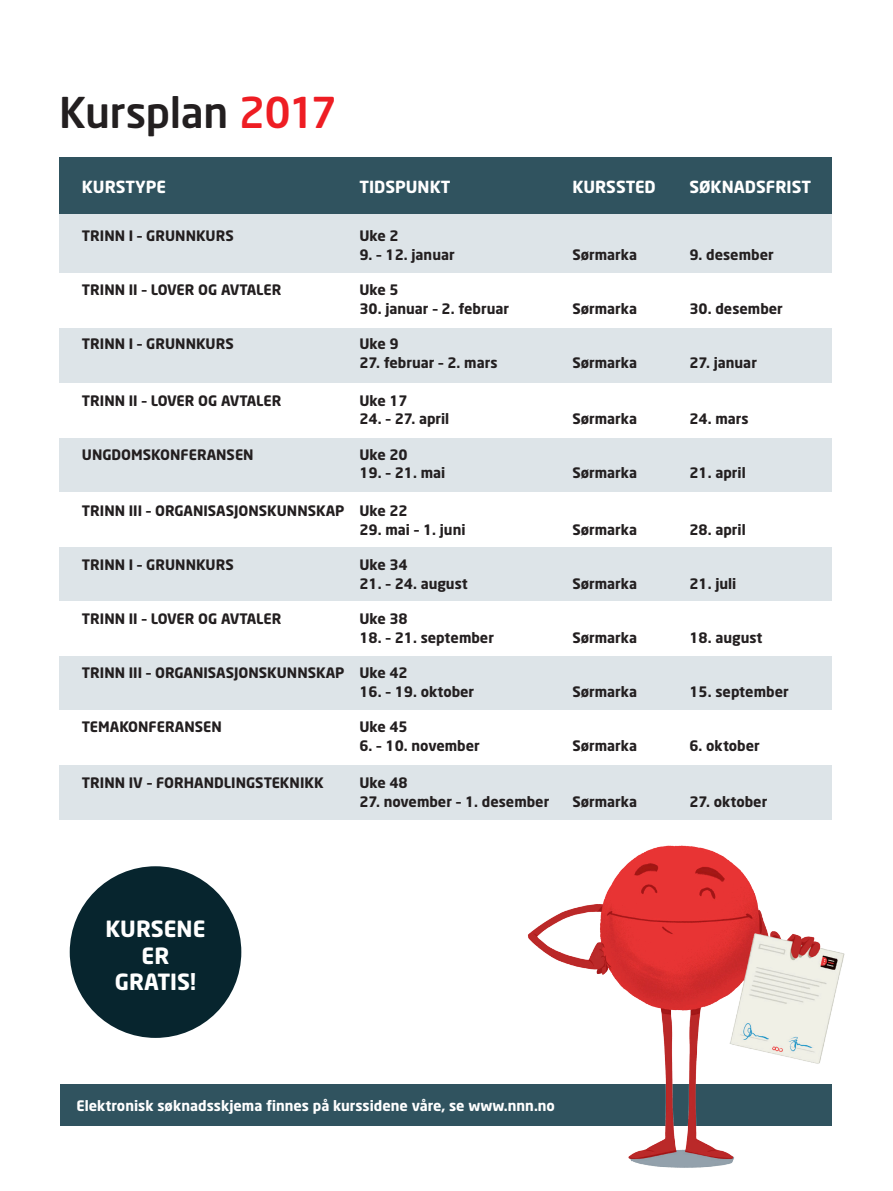
<style>
.page{position:relative;width:893px;height:1191px;background:#fff}
.page>*{position:absolute;margin:0;border:0;box-sizing:border-box;transform-origin:0 0}
.t1{font:500 42px "Neo Sans";letter-spacing:-.015em;color:#231f20}
.t2{font:700 22.05px "Neo Sans";color:#fff}
.t3{font:700 16.5px "Neo Sans";color:#fff}
.t4{font:700 14.25px "Neo Sans";color:#231f20}
.t5{font:700 14.25px "Neo Sans";color:#fff}
.s1{color:#ee1d23}
</style>
<div class="page">
<div style="left:59px;top:158px;width:784px;height:113px;background:#30535f"></div>
<div style="left:59px;top:214px;width:784px;height:605px;background:#dde4e8"></div>
<div style="left:70px;top:866px;width:171px;height:172px;background:#07252e;border-radius:50%"></div>
<div style="left:58px;top:273px;width:792px;height:54px;background:#fff"></div>
<div style="left:58px;top:383px;width:792px;height:54px;background:#fff"></div>
<div style="left:58px;top:492px;width:792px;height:54px;background:#fff"></div>
<div style="left:58px;top:601px;width:792px;height:55px;background:#fff"></div>
<div style="left:58px;top:710px;width:792px;height:55px;background:#fff"></div>
<div style="left:60px;top:1084px;width:773px;height:42px;background:#30535f"></div>
<div style="left:833px;top:0;width:60px;height:1191px;background:#fff"></div>
<img style="left:483px;top:765px;width:362px;height:403px">
<p class="t1" style="left:59px;top:86px;width:279px">Kursplan <span class="s1">2017</span></p>
<p class="t3" style="left:82px;top:176px;width:86px">KURSTYPE</p>
<p class="t3" style="left:359px;top:176px;width:93px">TIDSPUNKT</p>
<p class="t3" style="left:572px;top:176px;width:85px">KURSSTED</p>
<p class="t3" style="left:689px;top:176px;width:123px">SØKNADSFRIST</p>
<p class="t4" style="left:82px;top:227px;width:153px">TRINN I – GRUNNKURS</p>
<p class="t4" style="left:359px;top:227px;width:41px">Uke 2</p>
<p class="t4" style="left:359px;top:246px;width:97px">9. – 12. januar</p>
<p class="t4" style="left:572px;top:246px;width:66px">Sørmarka</p>
<p class="t4" style="left:689px;top:246px;width:86px">9. desember</p>
<p class="t4" style="left:82px;top:281px;width:201px">TRINN II – LOVER OG AVTALER</p>
<p class="t4" style="left:359px;top:281px;width:41px">Uke 5</p>
<p class="t4" style="left:359px;top:300px;width:151px">30. januar – 2. februar</p>
<p class="t4" style="left:572px;top:300px;width:66px">Sørmarka</p>
<p class="t4" style="left:689px;top:300px;width:95px">30. desember</p>
<p class="t4" style="left:82px;top:335px;width:153px">TRINN I – GRUNNKURS</p>
<p class="t4" style="left:359px;top:335px;width:41px">Uke 9</p>
<p class="t4" style="left:359px;top:354px;width:140px">27. februar – 2. mars</p>
<p class="t4" style="left:572px;top:354px;width:66px">Sørmarka</p>
<p class="t4" style="left:689px;top:354px;width:69px">27. januar</p>
<p class="t4" style="left:82px;top:391px;width:201px">TRINN II – LOVER OG AVTALER</p>
<p class="t4" style="left:359px;top:391px;width:50px">Uke 17</p>
<p class="t4" style="left:359px;top:410px;width:91px">24. – 27. april</p>
<p class="t4" style="left:572px;top:410px;width:66px">Sørmarka</p>
<p class="t4" style="left:689px;top:410px;width:61px">24. mars</p>
<p class="t4" style="left:82px;top:445px;width:173px">UNGDOMSKONFERANSEN</p>
<p class="t4" style="left:359px;top:445px;width:50px">Uke 20</p>
<p class="t4" style="left:359px;top:464px;width:87px">19. – 21. mai</p>
<p class="t4" style="left:572px;top:464px;width:66px">Sørmarka</p>
<p class="t4" style="left:689px;top:464px;width:58px">21. april</p>
<p class="t4" style="left:82px;top:501px;width:327px">TRINN III – ORGANISASJONSKUNNSKAP Uke 22</p>
<p class="t4" style="left:359px;top:520px;width:108px">29. mai – 1. juni</p>
<p class="t4" style="left:572px;top:520px;width:66px">Sørmarka</p>
<p class="t4" style="left:689px;top:520px;width:58px">28. april</p>
<p class="t4" style="left:82px;top:555px;width:153px">TRINN I – GRUNNKURS</p>
<p class="t4" style="left:359px;top:555px;width:50px">Uke 34</p>
<p class="t4" style="left:359px;top:574px;width:110px">21. – 24. august</p>
<p class="t4" style="left:572px;top:574px;width:66px">Sørmarka</p>
<p class="t4" style="left:689px;top:574px;width:48px">21. juli</p>
<p class="t4" style="left:82px;top:609px;width:201px">TRINN II – LOVER OG AVTALER</p>
<p class="t4" style="left:359px;top:609px;width:50px">Uke 38</p>
<p class="t4" style="left:359px;top:628px;width:136px">18. – 21. september</p>
<p class="t4" style="left:572px;top:628px;width:66px">Sørmarka</p>
<p class="t4" style="left:689px;top:628px;width:75px">18. august</p>
<p class="t4" style="left:82px;top:663px;width:327px">TRINN III – ORGANISASJONSKUNNSKAP Uke 42</p>
<p class="t4" style="left:359px;top:682px;width:116px">16. – 19. oktober</p>
<p class="t4" style="left:572px;top:682px;width:66px">Sørmarka</p>
<p class="t4" style="left:689px;top:682px;width:101px">15. september</p>
<p class="t4" style="left:82px;top:717px;width:141px">TEMAKONFERANSEN</p>
<p class="t4" style="left:359px;top:717px;width:50px">Uke 45</p>
<p class="t4" style="left:359px;top:736px;width:122px">6. – 10. november</p>
<p class="t4" style="left:572px;top:736px;width:66px">Sørmarka</p>
<p class="t4" style="left:689px;top:736px;width:72px">6. oktober</p>
<p class="t4" style="left:82px;top:774px;width:243px">TRINN IV – FORHANDLINGSTEKNIKK</p>
<p class="t4" style="left:359px;top:774px;width:50px">Uke 48</p>
<p class="t4" style="left:359px;top:792px;width:191px">27. november – 1. desember</p>
<p class="t4" style="left:572px;top:792px;width:66px">Sørmarka</p>
<p class="t4" style="left:689px;top:792px;width:79px">27. oktober</p>
<p class="t2" style="left:105px;top:915px;width:102px">KURSENE</p>
<p class="t2" style="left:142px;top:941px;width:29px">ER</p>
<p class="t2" style="left:115px;top:968px;width:83px">GRATIS!</p>
<p class="t5" style="left:77px;top:1096px;width:480px">Elektronisk søknadsskjema finnes på kurssidene våre, se www.nnn.no</p>
</div>
